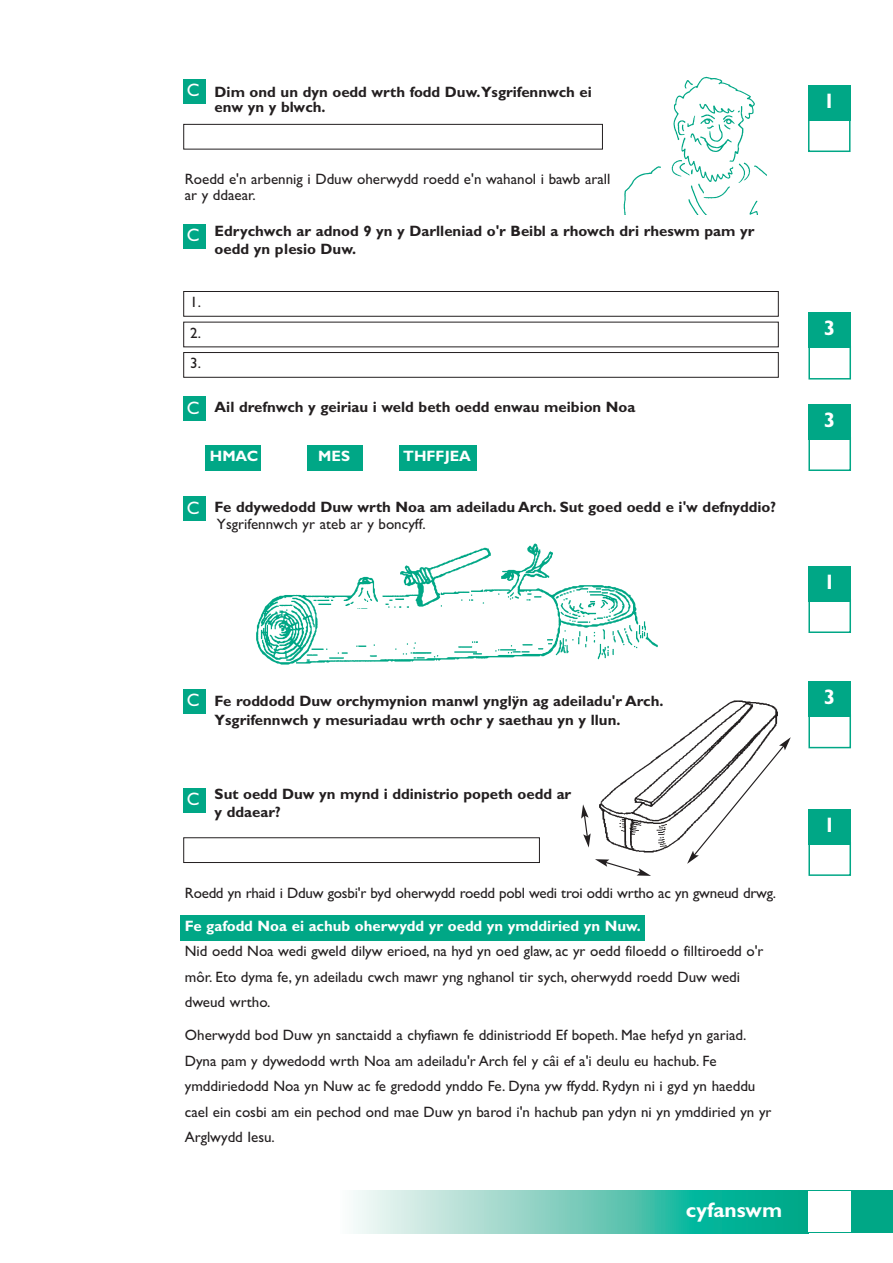
<style>
.page{position:relative;width:893px;height:1263px;background:#fff}
.page>*{position:absolute;margin:0;border:0;box-sizing:border-box;transform-origin:0 0}
.t1{font:700 21px "Gill Sans";color:#fff}
.t2{font:18px "Gill Sans";color:#fff}
.t3{font:15px/25.5px "Gill Sans";color:#231f20}
.t4{font:700 15px/18px "Gill Sans";color:#231f20}
.t5{font:700 15px "Gill Sans";color:#fff}
</style>
<div class="page">
<div style="left:181px;top:915px;width:464px;height:26px;background:#00a786"></div>
<div style="left:808px;top:118px;width:42px;height:34px;border:2px solid #00a786"></div>
<div style="left:808px;top:85px;width:42px;height:36px;background:#00a786"></div>
<div style="left:183px;top:224px;width:22px;height:25px;background:#00a786"></div>
<div style="left:183px;top:124px;width:420px;height:26px;border:1px solid #231f20"></div>
<div style="left:183px;top:79px;width:22px;height:24px;background:#00a786"></div>
<img style="left:623px;top:77px;width:144px;height:138px">
<div style="left:183px;top:291px;width:596px;height:26px;border:1px solid #231f20"></div>
<div style="left:183px;top:352px;width:596px;height:26px;border:1px solid #231f20"></div>
<div style="left:183px;top:397px;width:22px;height:24px;background:#00a786"></div>
<div style="left:205px;top:445px;width:56px;height:26px;background:#00a786"></div>
<div style="left:307px;top:445px;width:56px;height:26px;background:#00a786"></div>
<div style="left:399px;top:445px;width:78px;height:26px;background:#00a786"></div>
<div style="left:183px;top:497px;width:22px;height:24px;background:#00a786"></div>
<img style="left:256px;top:543px;width:402px;height:122px">
<div style="left:323px;top:609px;width:227px;height:25px;background:#fff"></div>
<img style="left:599px;top:700px;width:179px;height:153px">
<svg style="left:581px;top:804px;width:10px;height:44px"></svg>
<svg style="left:595px;top:859px;width:56px;height:17px"></svg>
<svg style="left:687px;top:737px;width:104px;height:127px"></svg>
<div style="left:183px;top:689px;width:22px;height:24px;background:#00a786"></div>
<div style="left:183px;top:837px;width:357px;height:26px;border:1px solid #231f20"></div>
<div style="left:183px;top:789px;width:22px;height:24px;background:#00a786"></div>
<div style="left:808px;top:346px;width:43px;height:34px;border:2px solid #00a786"></div>
<div style="left:808px;top:313px;width:43px;height:35px;background:#00a786"></div>
<div style="left:808px;top:599px;width:43px;height:34px;border:2px solid #00a786"></div>
<div style="left:808px;top:566px;width:43px;height:36px;background:#00a786"></div>
<div style="left:808px;top:842px;width:43px;height:34px;border:2px solid #00a786"></div>
<div style="left:808px;top:809px;width:43px;height:36px;background:#00a786"></div>
<div style="left:808px;top:437px;width:43px;height:34px;border:2px solid #00a786"></div>
<div style="left:808px;top:404px;width:43px;height:36px;background:#00a786"></div>
<div style="left:808px;top:714px;width:43px;height:34px;border:2px solid #00a786"></div>
<div style="left:808px;top:681px;width:43px;height:36px;background:#00a786"></div>
<div style="left:808px;top:1191px;width:84px;height:42px;background:#00a786"></div>
<svg style="left:353px;top:1191px;width:455px;height:42px"></svg>
<div style="left:808px;top:1191px;width:43px;height:41px;background:#fff"></div>
<p class="t2" style="left:187px;top:84px;width:14px">C</p>
<p class="t4" style="left:215px;top:86px;width:379px;line-height:15px">Dim ond un dyn oedd wrth fodd Duw.Ysgrifennwch ei enw yn y blwch.</p>
<p class="t3" style="left:185px;top:172px;width:427px;line-height:16.5px">Roedd e'n arbennig i Dduw oherwydd roedd e'n wahanol i bawb arall ar y ddaear.</p>
<p class="t4" style="left:215px;top:224px;width:541px">Edrychwch ar adnod 9 yn y Darlleniad o'r Beibl a rhowch dri rheswm pam yr oedd yn plesio Duw.</p>
<p class="t2" style="left:187px;top:229px;width:14px">C</p>
<p class="t3" style="left:190px;top:289px;width:12px;line-height:30.5px;text-align:justify">1.<br>2.<br>3.</p>
<p class="t2" style="left:187px;top:401px;width:14px">C</p>
<p class="t2" style="left:187px;top:501px;width:14px">C</p>
<p class="t4" style="left:215px;top:399px;width:422px">Ail drefnwch y geiriau i weld beth oedd enwau meibion Noa</p>
<p class="t5" style="left:210px;top:451px;width:50px">HMAC</p>
<p class="t5" style="left:318px;top:451px;width:33px">MES</p>
<p class="t5" style="left:403px;top:451px;width:69px">THFFJEA</p>
<p class="t4" style="left:215px;top:500px;width:563px">Fe ddywedodd Duw wrth Noa am adeiladu Arch. Sut goed oedd e i'w defnyddio?</p>
<p class="t3" style="left:217px;top:513px;width:210px">Ysgrifennwch yr ateb ar y boncyff.</p>
<p class="t2" style="left:187px;top:694px;width:14px">C</p>
<p class="t4" style="left:215px;top:693px;width:450px;line-height:19.5px">Fe roddodd Duw orchymynion manwl ynglÿn ag adeiladu'r Arch.<br>Ysgrifennwch y mesuriadau wrth ochr y saethau yn y llun.</p>
<p class="t2" style="left:187px;top:793px;width:14px">C</p>
<p class="t4" style="left:215px;top:786px;width:358px">Sut oedd Duw yn mynd i ddinistrio popeth oedd ar y ddaear?</p>
<p class="t3" style="left:185px;top:882px;width:593px">Roedd yn rhaid i Dduw gosbi'r byd oherwydd roedd pobl wedi troi oddi wrtho ac yn gwneud drwg.</p>
<p class="t5" style="left:185px;top:921px;width:458px">Fe gafodd Noa ei achub oherwydd yr oedd yn ymddiried yn Nuw.</p>
<p class="t3" style="left:185px;top:940px;width:580px">Nid oedd Noa wedi gweld dilyw erioed, na hyd yn oed glaw, ac yr oedd filoedd o filltiroedd o'r môr. Eto dyma fe, yn adeiladu cwch mawr yng nghanol tir sych, oherwydd roedd Duw wedi dweud wrtho.</p>
<p class="t3" style="left:185px;top:1024px;width:588px">Oherwydd bod Duw yn sanctaidd a chyfiawn fe ddinistriodd Ef bopeth. Mae hefyd yn gariad.<br>Dyna pam y dywedodd wrth Noa am adeiladu'r Arch fel y câi ef a'i deulu eu hachub. Fe ymddiriedodd Noa yn Nuw ac fe gredodd ynddo Fe. Dyna yw ffydd. Rydyn ni i gyd yn haeddu cael ein cosbi am ein pechod ond mae Duw yn barod i'n hachub pan ydyn ni yn ymddiried yn yr Arglwydd Iesu.</p>
<h1 class="t1" style="left:686px;top:1202px;width:98px">cyfanswm</h1>
<h1 class="t1" style="left:823px;top:93px;width:13px">1</h1>
<h1 class="t1" style="left:824px;top:321px;width:13px">3</h1>
<h1 class="t1" style="left:824px;top:412px;width:13px">3</h1>
<h1 class="t1" style="left:824px;top:574px;width:13px">1</h1>
<h1 class="t1" style="left:824px;top:690px;width:13px">3</h1>
<h1 class="t1" style="left:824px;top:817px;width:13px">1</h1>
</div>
